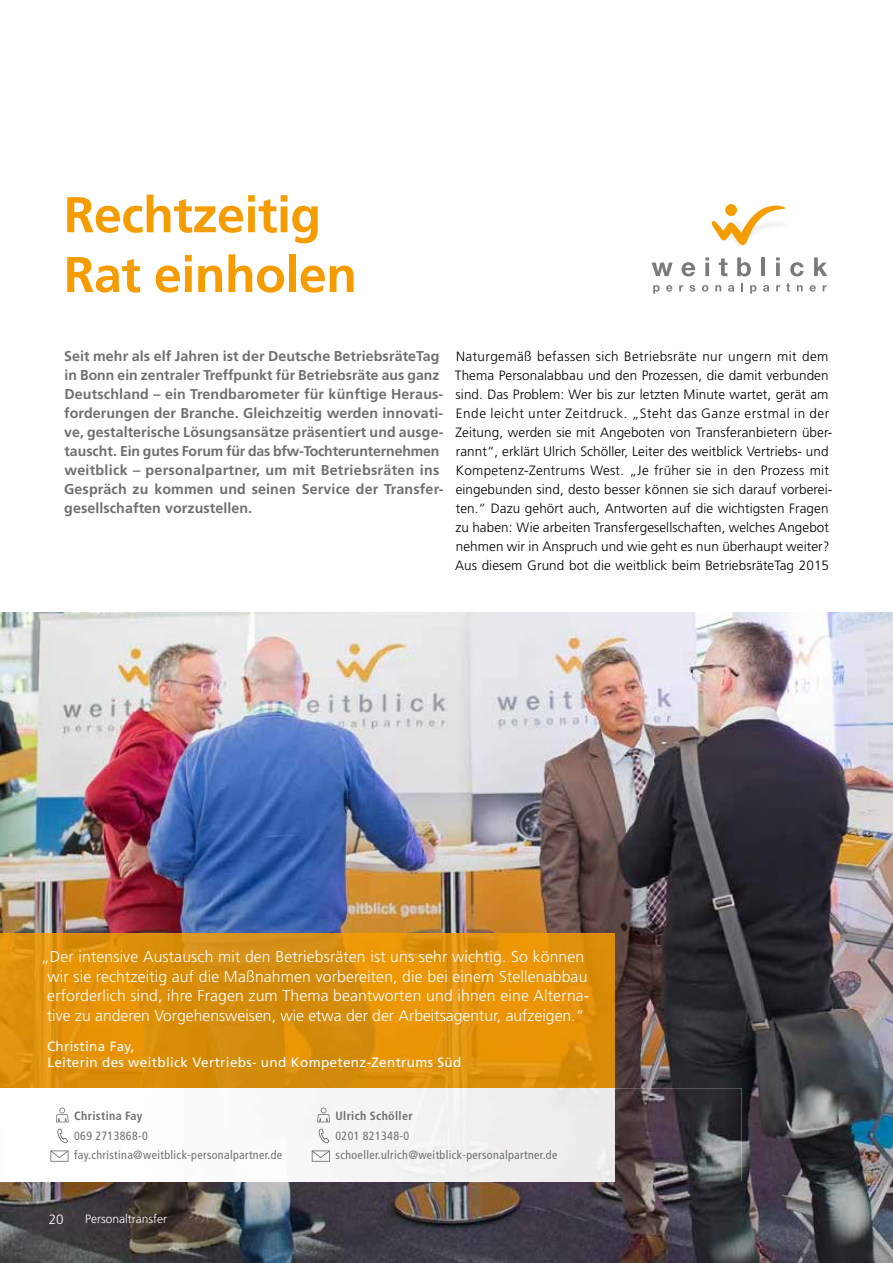
<style>
.page{position:relative;width:893px;height:1263px;background:#fff}
.page>*{position:absolute;margin:0;border:0;box-sizing:border-box;transform-origin:0 0}
.t1{font:700 50.25px/59.8px "Frutiger";letter-spacing:-.01em;color:#f59c00}
.t2{font:300 15.75px/19.5px "Frutiger";letter-spacing:.01em;color:#fff;text-align:center}
.t3{font:700 14.25px/19px "Frutiger";letter-spacing:.005em;color:#6f6f6e}
.t4{font:300 13.5px/19px "Frutiger";letter-spacing:.005em;color:#000}
.t5{font:13.5px/16.5px "Frutiger";letter-spacing:.025em;color:#fff}
.t6{font:300 13.5px "Frutiger";color:#fff}
.t7{font:condensed 12px/19.6px "Frutiger";letter-spacing:.03em;color:#6f6f6e}
.t8{font:700 condensed 12px "Frutiger";letter-spacing:.03em;color:#6f6f6e}
.t9{font:300 12px "Frutiger";color:#fff}
</style>
<div class="page">
<img style="left:0;top:612px;width:893px;height:651px">
<img style="left:614px;top:1088px;width:127px;height:93px">
<img style="left:0;top:933px;width:614px;height:248px">
<svg style="left:319px;top:1128px;width:10px;height:15px"></svg>
<svg style="left:317px;top:1107px;width:13px;height:15px"></svg>
<svg style="left:312px;top:1150px;width:18px;height:12px"></svg>
<svg style="left:57px;top:1128px;width:11px;height:15px"></svg>
<svg style="left:56px;top:1107px;width:13px;height:15px"></svg>
<svg style="left:50px;top:1150px;width:18px;height:12px"></svg>
<svg style="left:725px;top:204px;width:12px;height:12px"></svg>
<svg style="left:712px;top:206px;width:74px;height:39px"></svg>
<svg style="left:653px;top:285px;width:7px;height:9px"></svg>
<svg style="left:666px;top:285px;width:6px;height:7px"></svg>
<svg style="left:679px;top:285px;width:4px;height:6px"></svg>
<svg style="left:689px;top:285px;width:6px;height:7px"></svg>
<svg style="left:702px;top:285px;width:6px;height:7px"></svg>
<svg style="left:715px;top:285px;width:6px;height:6px"></svg>
<svg style="left:728px;top:285px;width:6px;height:7px"></svg>
<svg style="left:741px;top:283px;width:2px;height:8px"></svg>
<svg style="left:750px;top:285px;width:6px;height:9px"></svg>
<svg style="left:763px;top:285px;width:6px;height:7px"></svg>
<svg style="left:776px;top:285px;width:4px;height:6px"></svg>
<svg style="left:786px;top:283px;width:4px;height:9px"></svg>
<svg style="left:797px;top:285px;width:6px;height:6px"></svg>
<svg style="left:810px;top:285px;width:6px;height:7px"></svg>
<svg style="left:823px;top:285px;width:4px;height:6px"></svg>
<svg style="left:652px;top:263px;width:21px;height:13px"></svg>
<svg style="left:682px;top:262px;width:13px;height:14px"></svg>
<svg style="left:705px;top:257px;width:4px;height:3px"></svg>
<svg style="left:705px;top:263px;width:4px;height:13px"></svg>
<svg style="left:719px;top:258px;width:8px;height:18px"></svg>
<svg style="left:737px;top:257px;width:14px;height:19px"></svg>
<hr style="left:761px;top:257px;width:4px;height:19px;background:#7b7b7a">
<svg style="left:776px;top:257px;width:4px;height:3px"></svg>
<svg style="left:776px;top:263px;width:4px;height:13px"></svg>
<svg style="left:790px;top:262px;width:14px;height:14px"></svg>
<svg style="left:814px;top:257px;width:13px;height:19px"></svg>
<h1 class="t1" style="left:64px;top:185px;width:295px">Rechtzeitig<br>Rat einholen</h1>
<p class="t3" style="left:64px;top:347px;width:381px">Seit mehr als elf Jahren ist der Deutsche BetriebsräteTag in Bonn ein zentraler Treffpunkt für Betriebsräte aus ganz Deutschland – ein Trendbarometer für künftige Heraus&shy;forderungen der Branche. Gleichzeitig werden innovati&shy;ve, gestalterische Lösungsansätze präsentiert und ausge&shy;tauscht. Ein gutes Forum für das bfw-Tochterunternehmen weitblick – personalpartner, um mit Betriebsräten ins Gespräch zu kommen und seinen Service der Transfer&shy;gesellschaften vorzustellen.</p>
<p class="t4" style="left:455px;top:347px;width:379px">Naturgemäß befassen sich Betriebsräte nur ungern mit dem Thema Personalabbau und den Prozessen, die damit verbunden sind. Das Problem: Wer bis zur letzten Minute wartet, gerät am Ende leicht unter Zeitdruck. „Steht das Ganze erstmal in der Zeitung, werden sie mit Angeboten von Transferanbietern über&shy;rannt“, erklärt Ulrich Schöller, Leiter des weitblick Vertriebs- und Kompetenz-Zentrums West. „Je früher sie in den Prozess mit eingebunden sind, desto besser können sie sich darauf vorberei&shy;ten.“ Dazu gehört auch, Antworten auf die wichtigsten Fragen zu haben: Wie arbeiten Transfergesellschaften, welches Angebot nehmen wir in Anspruch und wie geht es nun überhaupt weiter?<br>Aus diesem Grund bot die weitblick beim BetriebsräteTag 2015</p>
<p class="t2" style="left:41px;top:947px;width:549px">„Der intensive Austausch mit den Betriebsräten ist uns sehr wichtig. So können wir sie rechtzeitig auf die Maßnahmen vorbereiten, die bei einem Stellenabbau erforderlich sind, ihre Fragen zum Thema beantworten und ihnen eine Alter na&shy;tive zu anderen Vorgehensweisen, wie etwa der der Arbeitsagentur, aufzeigen.“</p>
<p class="t5" style="left:47px;top:1038px;width:416px">Christina Fay,<br>Leiterin des weitblick Vertriebs- und Kompetenz-Zentrums Süd</p>
<p class="t8" style="left:74px;top:1109px;width:70px">Christina Fay</p>
<p class="t7" style="left:74px;top:1126px;width:210px">069 2713868-0 fay.christina@weitblick-personalpartner.de</p>
<p class="t6" style="left:49px;top:1211px;width:17px">20</p>
<p class="t9" style="left:85px;top:1212px;width:83px">Personaltransfer</p>
<p class="t8" style="left:336px;top:1109px;width:79px">Ulrich Schöller</p>
<p class="t7" style="left:336px;top:1126px;width:223px">0201 821348-0 schoeller.ulrich@weitblick-personalpartner.de</p>
</div>
